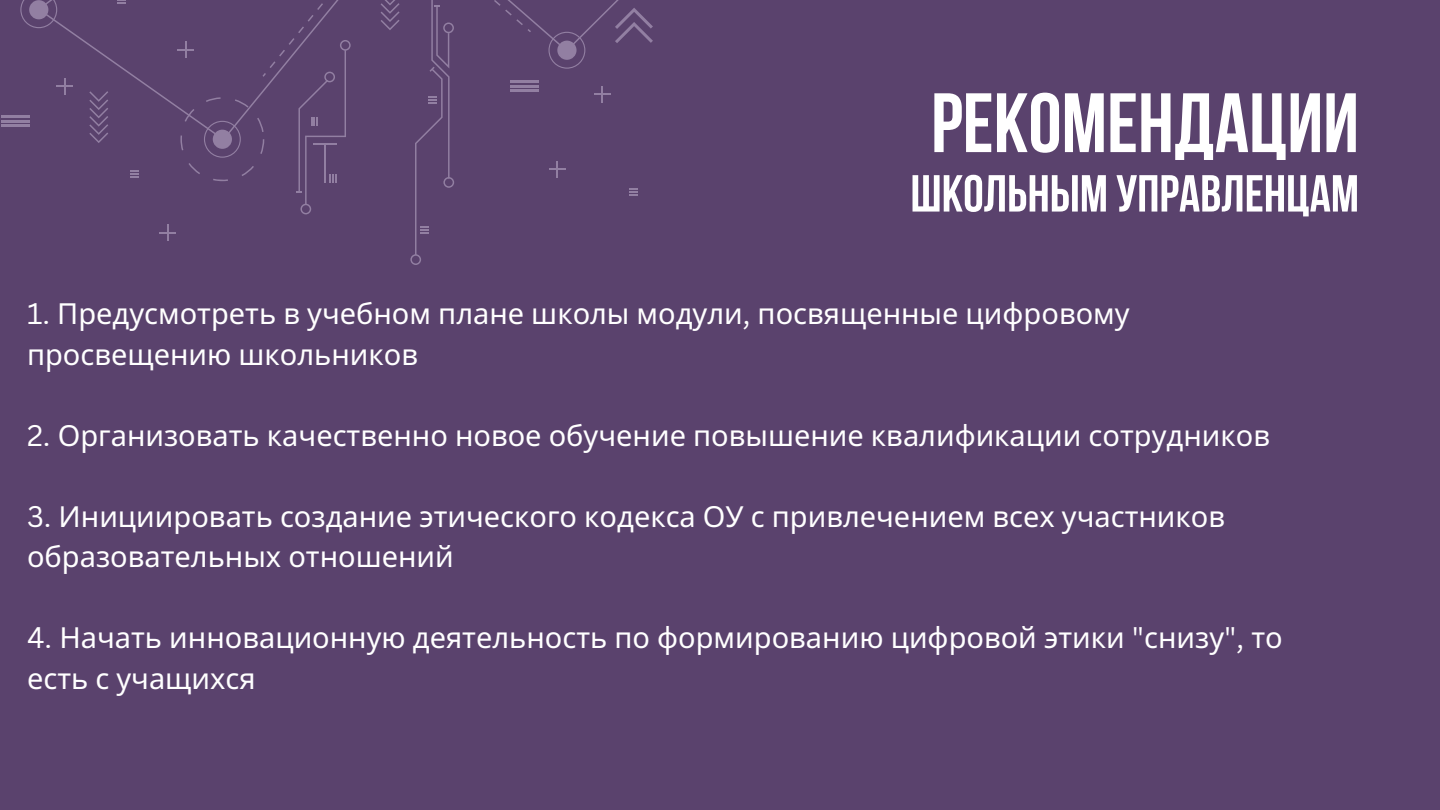
<style>
.page{position:relative;width:1440px;height:810px;background:#5a426d}
.page>*{position:absolute;margin:0;border:0;box-sizing:border-box;transform-origin:0 0}
.t1{font:700 84px "Bebas Neue";color:#fff}
.t2{font:700 52px "Bebas Neue";color:#fff}
.t3{font:29px/40.5px "Noto Sans";color:#fff}
.s1{font-family:"Canva Sans"}
</style>
<div class="page">
<svg style="left:38px;top:0;width:581px;height:108px"></svg>
<svg style="left:20px;top:0;width:37px;height:28px"></svg>
<svg style="left:548px;top:32px;width:37px;height:37px"></svg>
<svg style="left:472px;top:0;width:59px;height:32px"></svg>
<svg style="left:615px;top:8px;width:38px;height:35px"></svg>
<svg style="left:381px;top:0;width:19px;height:30px"></svg>
<svg style="left:89px;top:91px;width:19px;height:52px"></svg>
<svg style="left:594px;top:86px;width:17px;height:16px"></svg>
<svg style="left:549px;top:161px;width:16px;height:16px"></svg>
<svg style="left:159px;top:225px;width:17px;height:16px"></svg>
<svg style="left:57px;top:78px;width:16px;height:16px"></svg>
<hr style="left:510px;top:80px;width:29px;height:3px;background:#927fa2">
<hr style="left:510px;top:85px;width:29px;height:2px;background:#927fa2">
<hr style="left:510px;top:89px;width:29px;height:3px;background:#927fa2">
<hr style="left:1px;top:116px;width:28px;height:2px;background:#927fa2">
<hr style="left:1px;top:120px;width:28px;height:3px;background:#927fa2">
<hr style="left:1px;top:124px;width:28px;height:3px;background:#927fa2">
<svg style="left:118px;top:0;width:8px;height:4px"></svg>
<svg style="left:630px;top:189px;width:8px;height:7px"></svg>
<svg style="left:131px;top:171px;width:8px;height:7px"></svg>
<svg style="left:410px;top:0;width:44px;height:265px"></svg>
<svg style="left:177px;top:0;width:174px;height:214px"></svg>
<hr style="left:313px;top:143px;width:24px;height:2px;background:#927fa2">
<hr style="left:324px;top:144px;width:2px;height:38px;background:#927fa2">
<p class="t1" style="left:931px;top:89px;width:429px">Рекомендации</p>
<p class="t2" style="left:910px;top:173px;width:450px">школьным управленцам</p>
<p class="t3" style="left:27px;top:293px;width:1104px"><span class="s1">1.</span> Предусмотреть в учебном плане школы модули<span class="s1">,</span> посвященные цифровому просвещению школьников</p>
<p class="t3" style="left:27px;top:414px;width:1244px"><span class="s1">2.</span> Организовать качественно новое обучение повышение квалификации сотрудников</p>
<p class="t3" style="left:27px;top:495px;width:1200px"><span class="s1">3.</span> Инициировать создание этического кодекса ОУ с привлечением всех участников образовательных отношений</p>
<p class="t3" style="left:27px;top:617px;width:1257px"><span class="s1">4.</span> Начать инновационную деятельность по формированию цифровой этики <span class="s1">"</span>снизу<span class="s1">",</span> то есть с учащихся</p>
</div>
